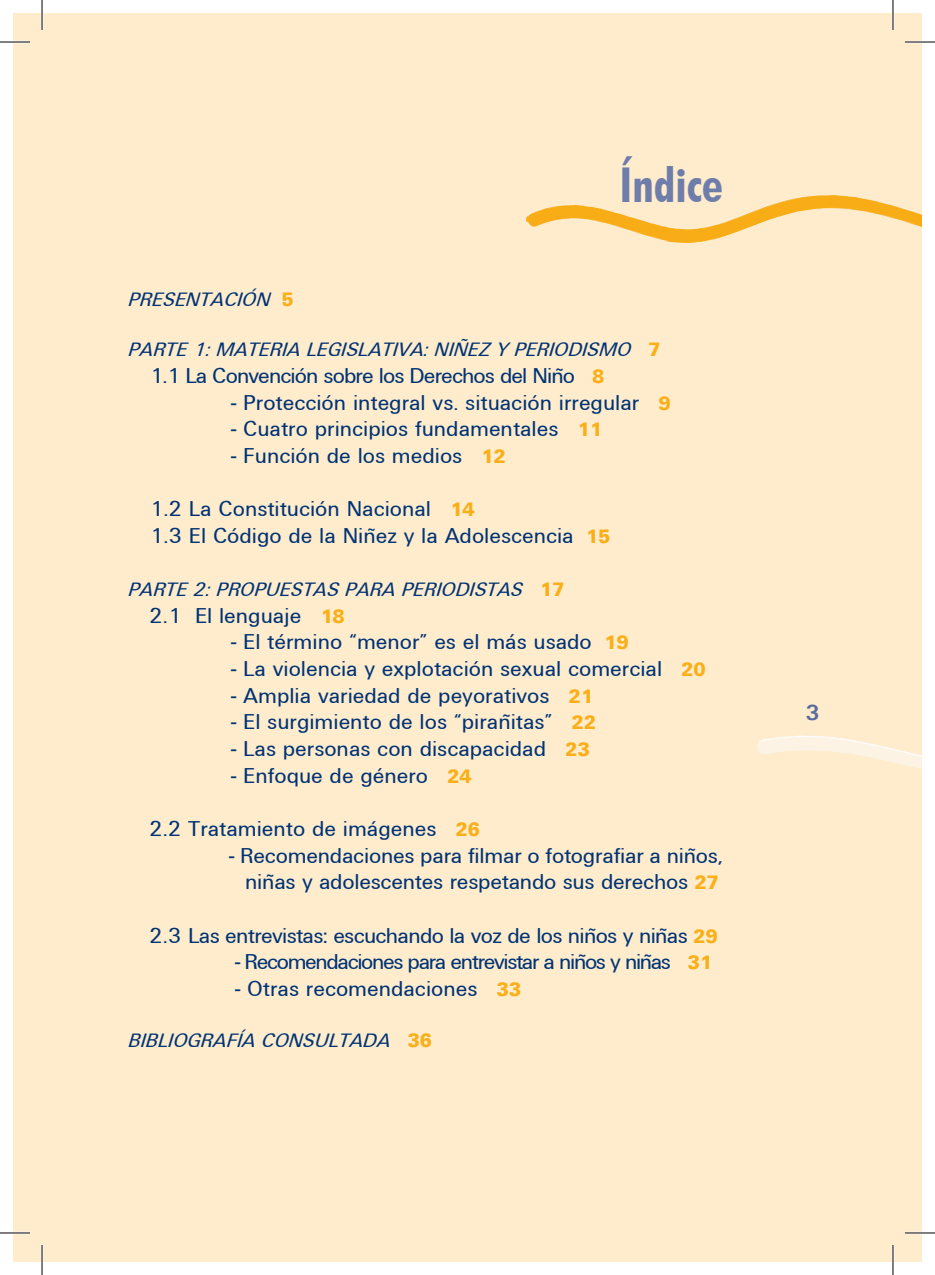
<style>
.page{position:relative;width:935px;height:1275px;background:#fff}
.page>*{position:absolute;margin:0;border:0;box-sizing:border-box;transform-origin:0 0}
.t1{font:700 condensed 48px "Futura BT";color:#6f7dab}
.t2{font:22.2px/26.6px "Univers DTC";color:#013374}
.t3{font:22.2px "Univers DTC";letter-spacing:-.03em;color:#013374}
.t4{font:22.2px "Univers DTC";letter-spacing:-.06em;color:#013374}
.t5{font:22.2px "Univers DTC";letter-spacing:-.04em;color:#013374}
.t6{font:20px "Univers Oblique DTC";color:#013374}
.t7{font:20px "Univers Black DTC";color:#faaf18}
.s1{font-family:"Univers Black DTC";color:#faaf18}
.s2{font-family:"Univers Black DTC";font-size:20px;color:#faaf18}
</style>
<div class="page">
<div style="left:14px;top:14px;width:28px;height:1247px;background:#feeccd"></div>
<div style="left:42px;top:14px;width:879px;height:1247px;background:#feeccd"></div>
<img style="left:757px;top:735px;width:164px;height:31px">
<img style="left:743px;top:208px;width:178px;height:22px">
<hr style="left:0;top:41px;width:30px;height:2px;background:#fff">
<hr style="left:904px;top:41px;width:30px;height:2px;background:#fff">
<hr style="left:0;top:1231px;width:30px;height:3px;background:#fff">
<hr style="left:904px;top:1231px;width:30px;height:3px;background:#fff">
<hr style="left:41px;top:0;width:2px;height:30px;background:#fff">
<hr style="left:41px;top:1245px;width:2px;height:30px;background:#fff">
<hr style="left:891px;top:0;width:3px;height:30px;background:#fff">
<hr style="left:891px;top:1245px;width:3px;height:30px;background:#fff">
<hr style="left:0;top:42px;width:30px;height:1px;background:#000">
<hr style="left:904px;top:42px;width:30px;height:1px;background:#000">
<hr style="left:0;top:1232px;width:30px;height:1px;background:#000">
<hr style="left:904px;top:1232px;width:30px;height:1px;background:#000">
<hr style="left:42px;top:0;width:1px;height:30px;background:#000">
<hr style="left:42px;top:1245px;width:1px;height:30px;background:#000">
<hr style="left:892px;top:0;width:1px;height:30px;background:#000">
<hr style="left:892px;top:1245px;width:1px;height:30px;background:#000">
<h1 class="t1" style="left:619px;top:155px;width:105px">Índice</h1>
<p class="t6" style="left:127px;top:288px;width:168px">PRESENTACIÓN <span class="s1">5</span></p>
<p class="t6" style="left:127px;top:338px;width:118px">PARTE 1: MATERIA</p>
<p class="t6" style="left:305px;top:338px;width:219px">LEGISLATI VA: NIÑEZ Y PERI</p>
<p class="t6" style="left:553px;top:338px;width:109px">ODISMO <span class="s1">7</span></p>
<p class="t5" style="left:150px;top:363px;width:456px">1.1 La Convención sobre los Derechos del Niño <span class="s2">8</span></p>
<p class="t2" style="left:231px;top:389px;width:441px">- Protección integral vs. situación irregular <span class="s2">9</span></p>
<p class="t2" style="left:231px;top:416px;width:372px">- Cuatro principios fundamentales <span class="s2">11</span></p>
<p class="t2" style="left:231px;top:442px;width:276px">- Función de los medios <span class="s2">12</span></p>
<p class="t2" style="left:150px;top:495px;width:462px">1.2 La Constitución Nacional <span class="s2">14<br></span>1.3 El Código de la Niñez y la Adolescencia <span class="s2">15</span></p>
<p class="t6" style="left:127px;top:578px;width:140px">PARTE 2: PROPUESTAS</p>
<p class="t6" style="left:344px;top:578px;width:14px">PARA</p>
<p class="t6" style="left:400px;top:578px;width:12px">PERI</p>
<p class="t6" style="left:440px;top:578px;width:40px">ODISTAS</p>
<p class="t7" style="left:540px;top:578px;width:26px">17</p>
<p class="t2" style="left:149px;top:602px;width:197px">2.1 El lenguaje <span class="s2">18</span></p>
<p class="t2" style="left:231px;top:629px;width:399px">- El término “menor” es el más usado <span class="s2">19</span></p>
<p class="t2" style="left:231px;top:655px;width:476px">- La violencia y explotación sexual comercial <span class="s2">20</span></p>
<p class="t2" style="left:231px;top:682px;width:363px">- Amplia variedad de peyorativos <span class="s2">21</span></p>
<p class="t2" style="left:231px;top:709px;width:366px">- El surgimiento de los “pirañitas” <span class="s2">22</span></p>
<p class="t2" style="left:231px;top:735px;width:360px">- Las personas con discapacidad <span class="s2">23</span></p>
<p class="t2" style="left:231px;top:762px;width:242px">- Enfoque de género <span class="s2">24</span></p>
<p class="t2" style="left:149px;top:815px;width:332px">2.2 Tratamiento de imágenes <span class="s2">26</span></p>
<p class="t2" style="left:229px;top:842px;width:495px;text-align:center">- Recomendaciones para filmar o fotografiar a niños, niñas y adolescentes respetando sus derechos <span class="s2">27</span></p>
<p class="t3" style="left:149px;top:923px;width:570px">2.3 Las entrevistas: escuchando la voz de los niños y niñas <span class="s2">29</span></p>
<p class="t4" style="left:235px;top:949px;width:478px">- Recomendaciones para entrevistar a niños y niñas <span class="s2">31</span></p>
<p class="t2" style="left:235px;top:975px;width:287px">- Otras recomendaciones <span class="s2">33</span></p>
<p class="t6" style="left:127px;top:1028px;width:306px">BIBLIOGRAFÍA CONSULTADA <span class="s1">36</span></p>
</div>
